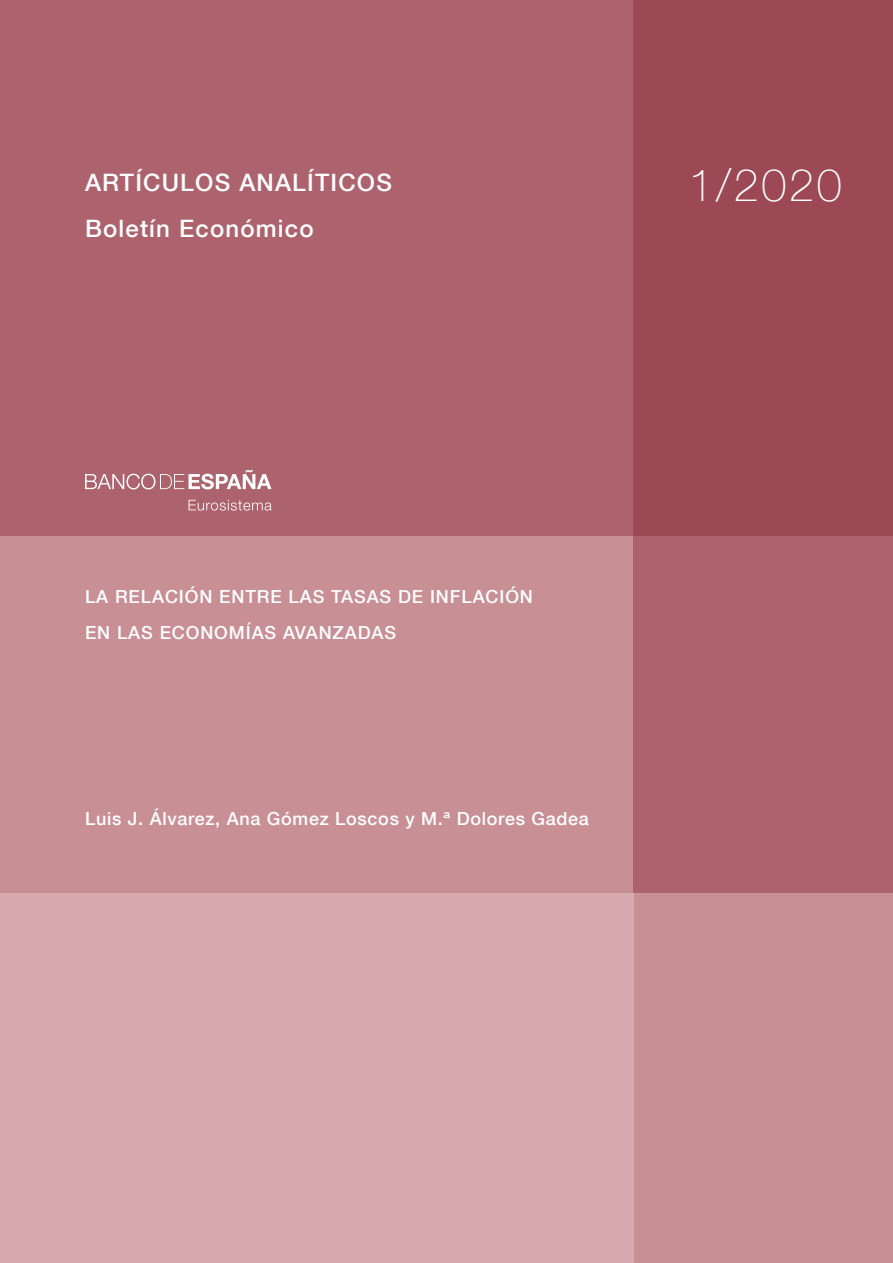
<style>
.page{position:relative;width:893px;height:1263px;background:#fff}
.page>*{position:absolute;margin:0;border:0;box-sizing:border-box;transform-origin:0 0}
.t1{font:100 45px "Bd E Neue Helvetica";color:#fff}
.Titulos_cubs{font:500 24px "Bd E Neue Helvetica";letter-spacing:.05em;color:#fff}
.Título_artículo{font:500 18px/36px "Bd E Neue Helvetica";letter-spacing:.05em;color:#fff}
.Autores{font:500 18px "Bd E Neue Helvetica";letter-spacing:.04em;color:#fff}
</style>
<div class="page">
<div style="left:0;top:0;width:634px;height:536px;background:#ad636d"></div>
<div style="left:634px;top:0;width:259px;height:536px;background:#9d4855"></div>
<div style="left:0;top:536px;width:634px;height:357px;background:#c88f95"></div>
<div style="left:634px;top:536px;width:259px;height:357px;background:#ad636d"></div>
<div style="left:634px;top:893px;width:259px;height:370px;background:#c88f95"></div>
<div style="left:0;top:893px;width:634px;height:370px;background:#d7aaaf"></div>
<svg style="left:189px;top:500px;width:83px;height:11px"></svg>
<svg style="left:85px;top:470px;width:186px;height:19px"></svg>
<p class="Titulos_cubs" style="left:85px;top:168px;width:308px">ARTÍCULOS ANALÍTICOS</p>
<p class="Titulos_cubs" style="left:85px;top:214px;width:230px">Boletín Económico</p>
<p class="t1" style="left:688px;top:158px;width:155px">1/2020</p>
<p class="Título_artículo" style="left:85px;top:578px;width:449px">LA RELACIÓN ENTRE LAS TASAS DE INFLACIÓN<br>EN LAS ECONOMÍAS AVANZADAS</p>
<p class="Autores" style="left:85px;top:807px;width:505px">Luis J. Álvarez, Ana Gómez Loscos y M.ª Dolores Gadea</p>
</div>
